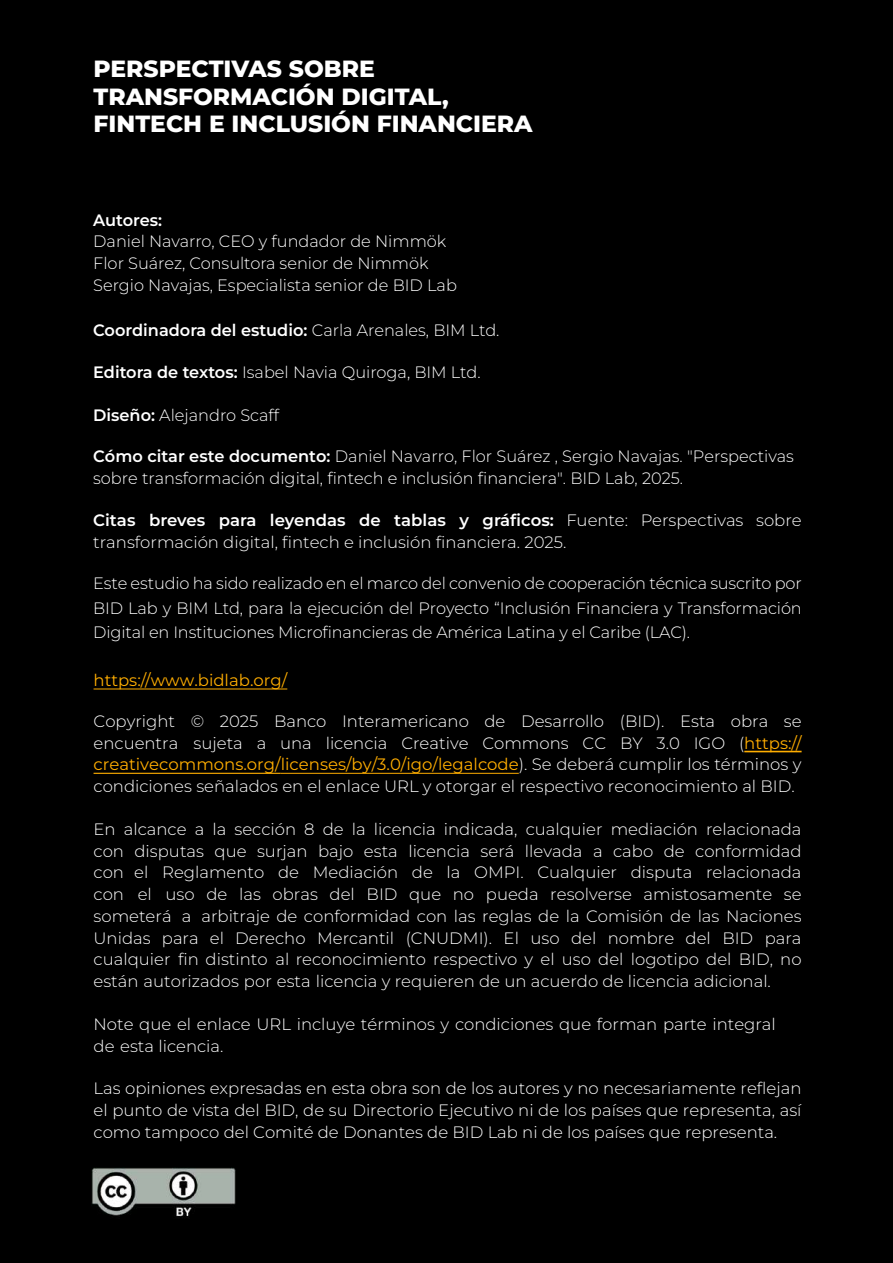
<style>
.page{position:relative;width:893px;height:1263px;background:#000}
.page>*{position:absolute;margin:0;border:0;box-sizing:border-box;transform-origin:0 0}
.t1{font:800 23.4px/27.3px "Montserrat";color:#fff}
.t2{font:300 16.5px/21.8px "Montserrat";color:#fff}
.t3{font:600 16.5px "Montserrat";color:#fff}
.t4{font:16.5px "Montserrat";color:#ffae00}
.s1{font-weight:300}
.s2{font-weight:600}
.s3{font-weight:400;color:#ffae00}
</style>
<div class="page">
<img style="left:92px;top:1168px;width:144px;height:49px">
<hr style="left:94px;top:689px;width:193px;height:1px;background:#ffae00">
<hr style="left:744px;top:751px;width:58px;height:1px;background:#ffae00">
<hr style="left:94px;top:773px;width:187px;height:1px;background:#ffae00">
<hr style="left:281px;top:773px;width:238px;height:1px;background:#ffae00">
<h1 class="t1" style="left:94px;top:54px;width:441px">PERSPECTIVAS SOBRE<br>TRANSFORMACIÓN DIGITAL,<br>FINTECH E INCLUSIÓN FINANCIERA</h1>
<p class="t3" style="left:93px;top:208px;width:70px">Autores:</p>
<p class="t2" style="left:93px;top:230px;width:365px">Daniel Navarro, CEO y fundador de Nimmök<br>Flor Suárez, Consultora senior de Nimmök<br>Sergio Navajas, Especialista senior de BID Lab</p>
<p class="t3" style="left:93px;top:318px;width:408px">Coordinadora del estudio: <span class="s1">Carla Arenales, BIM Ltd.</span></p>
<p class="t2" style="left:93px;top:361px;width:389px"><span class="s2">Editora de textos:</span> Isabel Navia Quiroga, BIM Ltd.</p>
<p class="t2" style="left:93px;top:404px;width:188px"><span class="s2">Diseño:</span> Alejandro Scaff</p>
<p class="t2" style="left:93px;top:445px;width:702px"><span class="s2">Cómo citar este documento:</span> Daniel Navarro, Flor Suárez , Sergio Navajas. "Perspectivas sobre transformación digital, fintech e inclusión financiera". BID Lab, 2025.</p>
<p class="t2" style="left:93px;top:509px;width:710px"><span class="s2">Citas breves para leyendas de tablas y gráficos:</span> Fuente: Perspectivas sobre transformación digital, fintech e inclusión financiera. 2025.</p>
<p class="t2" style="left:93px;top:571px;width:710px;line-height:24.2px;text-align:justify">Este estudio ha sido realizado en el marco del convenio de cooperación técnica suscrito por BID Lab y BIM Ltd, para la ejecución del Proyecto “Inclusión Financiera y Transformación Digital en Instituciones Microfinancieras de América Latina y el Caribe (LAC).</p>
<p class="t4" style="left:94px;top:669px;width:195px">https://www.bidlab.org/</p>
<p class="t2" style="left:94px;top:710px;width:709px;text-align:justify">Copyright © 2025 Banco Interamericano de Desarrollo (BID). Esta obra se encuentra sujeta a una licencia Creative Commons CC BY 3.0 IGO (<span class="s3">https:// creativecommons.org/licenses/by/3.0/igo/legalcode</span>). Se deberá cumplir los términos y condiciones señalados en el enlace URL y otorgar el respectivo reconocimiento al BID.</p>
<p class="t2" style="left:94px;top:818px;width:709px;text-align:justify">En alcance a la sección 8 de la licencia indicada, cualquier mediación relacionada con disputas que surjan bajo esta licencia será llevada a cabo de conformidad con el Reglamento de Mediación de la OMPI. Cualquier disputa relacionada con el uso de las obras del BID que no pueda resolverse amistosamente se someterá a arbitraje de conformidad con las reglas de la Comisión de las Naciones Unidas para el Derecho Mercantil (CNUDMI). El uso del nombre del BID para cualquier fin distinto al reconocimiento respectivo y el uso del logotipo del BID, no están autorizados por esta licencia y requieren de un acuerdo de licencia adicional.</p>
<p class="t2" style="left:94px;top:1013px;width:684px">Note que el enlace URL incluye términos y condiciones que forman parte integral de esta licencia.</p>
<p class="t2" style="left:94px;top:1077px;width:709px;text-align:justify">Las opiniones expresadas en esta obra son de los autores y no necesariamente reflejan el punto de vista del BID, de su Directorio Ejecutivo ni de los países que representa, así como tampoco del Comité de Donantes de BID Lab ni de los países que representa.</p>
</div>
